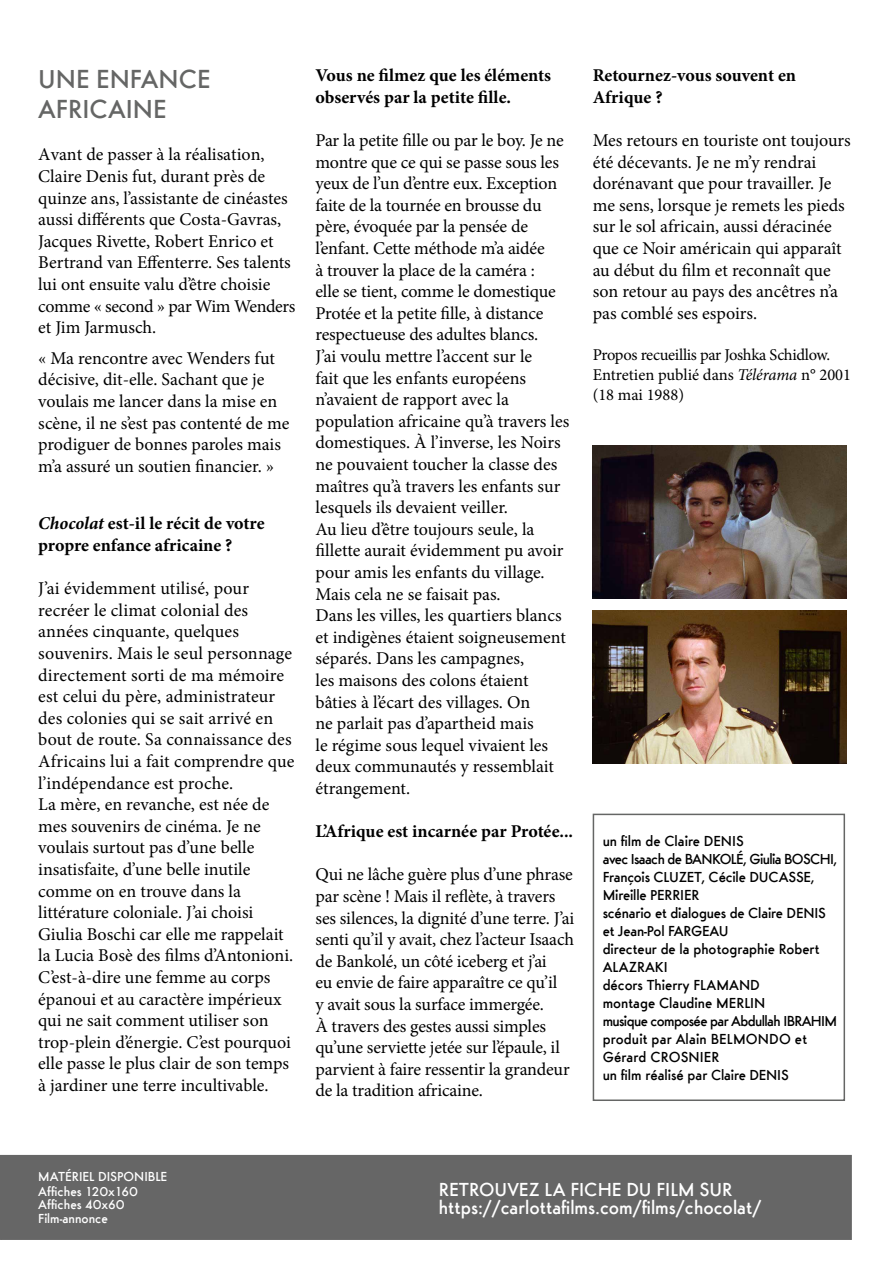
<style>
.page{position:relative;width:893px;height:1263px;background:#fff}
.page>*{position:absolute;margin:0;border:0;box-sizing:border-box;transform-origin:0 0}
.t1{font:500 27px/30px "Futura Ridendo";color:#656665}
.t2{font:500 19.5px/18px "Futura Ridendo";color:#fff}
.t3{font:18px/21.6px "Minion Pro";letter-spacing:-.005em;color:#000}
.t4{font:700 18px/21.6px "Minion Pro";color:#000}
.t5{font:16.5px/19.8px "Minion Pro";letter-spacing:-.015em;color:#000}
.t6{font:500 15px/18px "Futura Ridendo";letter-spacing:-.01em;color:#000}
.t7{font:500 13.5px/15px "Futura Ridendo";color:#fff}
.s1{font-style:italic}
</style>
<div class="page">
<img style="left:593px;top:445px;width:254px;height:153px">
<img style="left:593px;top:610px;width:254px;height:153px">
<div style="left:1px;top:1156px;width:850px;height:83px;background:#666"></div>
<div style="left:593px;top:814px;width:252px;height:287px;border:2px solid #656665"></div>
<h1 class="t1" style="left:38px;top:63px;width:174px">UNE ENFANCE<br>AFRICAINE</h1>
<p class="t3" style="left:38px;top:144px;width:259px">Avant de passer à la réalisation,<br>Claire Denis fut, durant près de quinze ans, l’assistante de cinéastes aussi différents que Costa-Gavras,<br>Jacques Rivette, Robert Enrico et<br>Bertrand van Effenterre. Ses talents lui ont ensuite valu d’être choisie comme « second » par Wim Wenders et Jim Jarmusch.</p>
<p class="t3" style="left:38px;top:347px;width:253px">« Ma rencontre avec Wenders fut décisive, dit-elle. Sachant que je voulais me lancer dans la mise en scène, il ne s’est pas contenté de me prodiguer de bonnes paroles mais m’a assuré un soutien financier. »</p>
<p class="t4" style="left:38px;top:513px;width:228px"><span class="s1">Chocolat</span> est-il le récit de votre propre enfance africaine ?</p>
<p class="t3" style="left:38px;top:578px;width:258px">J’ai évidemment utilisé, pour recréer le climat colonial des années cinquante, quelques souvenirs. Mais le seul personnage directement sorti de ma mémoire est celui du père, administrateur des colonies qui se sait arrivé en bout de route. Sa connaissance des<br>Africains lui a fait comprendre que l’indépendance est proche.<br>La mère, en revanche, est née de mes souvenirs de cinéma. Je ne voulais surtout pas d’une belle insatisfaite, d’une belle inutile comme on en trouve dans la littérature coloniale. J’ai choisi<br>Giulia Boschi car elle me rappelait la Lucia Bosè des films d’Antonioni.<br>C’est-à-dire une femme au corps épanoui et au caractère impérieux qui ne sait comment utiliser son trop-plein d’énergie. C’est pourquoi elle passe le plus clair de son temps à jardiner une terre incultivable.</p>
<p class="t4" style="left:315px;top:64px;width:237px">Vous ne filmez que les éléments observés par la petite fille.</p>
<p class="t3" style="left:315px;top:129px;width:255px">Par la petite fille ou par le boy. Je ne montre que ce qui se passe sous les yeux de l’un d’entre eux. Exception faite de la tournée en brousse du père, évoquée par la pensée de l’enfant. Cette méthode m’a aidée<br>à trouver la place de la caméra :<br>elle se tient, comme le domestique<br>Protée et la petite fille, à distance respectueuse des adultes blancs.<br>J’ai voulu mettre l’accent sur le<br>fait que les enfants européens n’avaient de rapport avec la population africaine qu’à travers les domestiques. À l’inverse, les Noirs ne pouvaient toucher la classe des maîtres qu’à travers les enfants sur lesquels ils devaient veiller.<br>Au lieu d’être toujours seule, la fillette aurait évidemment pu avoir pour amis les enfants du village.<br>Mais cela ne se faisait pas.<br>Dans les villes, les quartiers blancs et indigènes étaient soigneusement séparés. Dans les campagnes,<br>les maisons des colons étaient bâties à l’écart des villages. On<br>ne parlait pas d’apartheid mais<br>le régime sous lequel vivaient les deux communautés y ressemblait étrangement.</p>
<p class="t4" style="left:315px;top:820px;width:259px">L’Afrique est incarnée par Protée...</p>
<p class="t3" style="left:315px;top:864px;width:260px">Qui ne lâche guère plus d’une phrase par scène ! Mais il reflète, à travers ses silences, la dignité d’une terre. J’ai senti qu’il y avait, chez l’acteur Isaach de Bankolé, un côté iceberg et j’ai<br>eu envie de faire apparaître ce qu’il<br>y avait sous la surface immergée.<br>À travers des gestes aussi simples qu’une serviette jetée sur l’épaule, il parvient à faire ressentir la grandeur de la tradition africaine.</p>
<p class="t4" style="left:593px;top:64px;width:205px">Retournez-vous souvent en<br>Afrique ?</p>
<p class="t3" style="left:593px;top:129px;width:260px">Mes retours en touriste ont toujours été décevants. Je ne m’y rendrai dorénavant que pour travailler. Je me sens, lorsque je remets les pieds sur le sol africain, aussi déracinée que ce Noir américain qui apparaît au début du film et reconnaît que son retour au pays des ancêtres n’a pas comblé ses espoirs.</p>
<p class="t5" style="left:593px;top:345px;width:260px">Propos recueillis par Joshka Schidlow.<br>Entretien publié dans <span class="s1">Télérama</span> n° 2001 (18 mai 1988)</p>
<p class="t6" style="left:603px;top:832px;width:236px">un film de Claire DENIS<br>avec Isaach de BANKOLÉ, Giulia BOSCHI,<br>François CLUZET, Cécile DUCASSE,<br>Mireille PERRIER<br>scénario et dialogues de Claire DENIS et Jean-Pol FARGEAU<br>directeur de la photographie Robert<br>ALAZRAKI<br>décors Thierry FLAMAND<br>montage Claudine MERLIN<br>musique composée par Abdullah IBRAHIM produit par Alain BELMONDO et<br>Gérard CROSNIER<br>un film réalisé par Claire DENIS</p>
<p class="t7" style="left:38px;top:1168px;width:131px">MATÉRIEL DISPONIBLE<br>Affiches 120x160</p>
<p class="t7" style="left:38px;top:1198px;width:88px;line-height:13.5px">Affiches 40x60<br>Film-annonce</p>
<p class="t2" style="left:439px;top:1180px;width:324px">RETROUVEZ LA FICHE DU FILM SUR https://carlottafilms.com/films/chocolat/</p>
</div>
